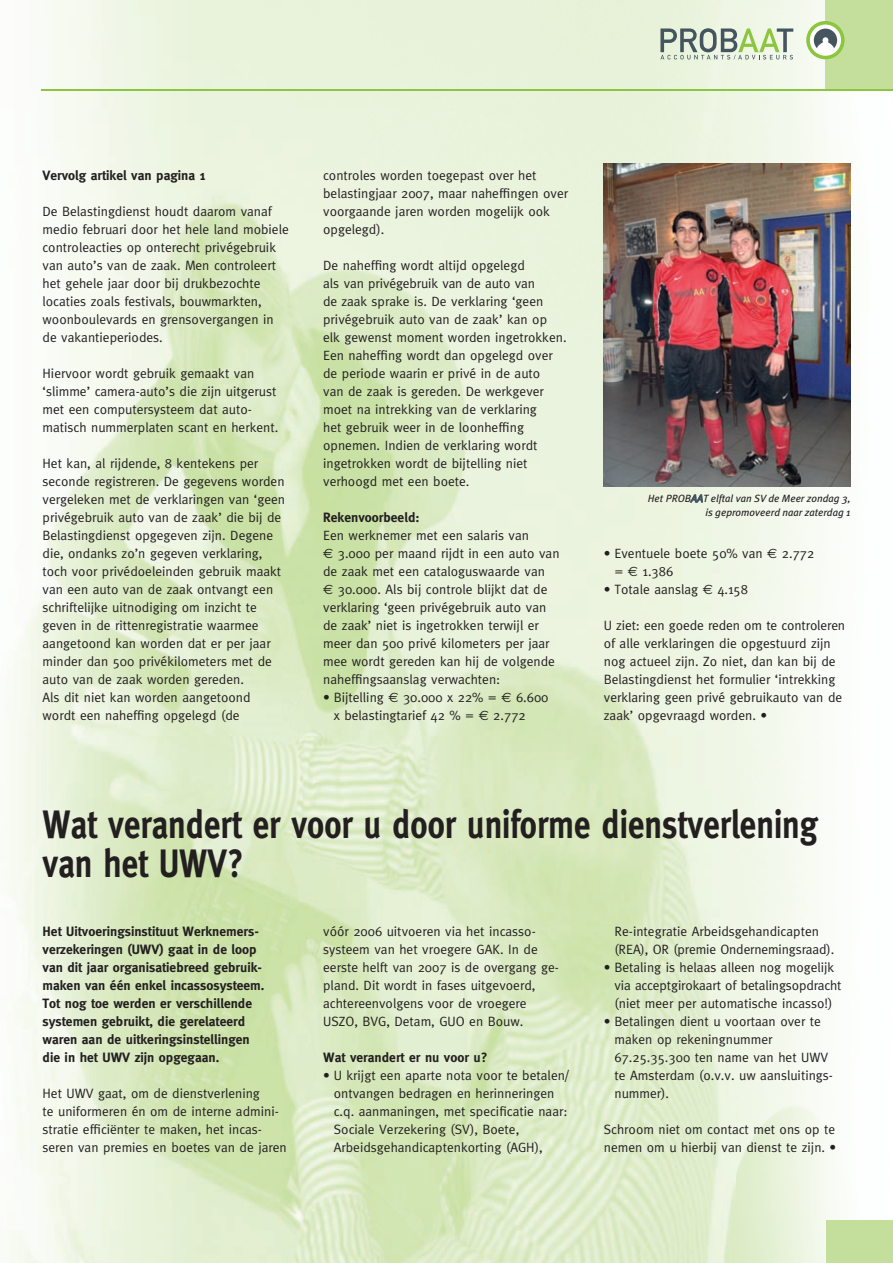
<style>
.page{position:relative;width:893px;height:1263px;background:#fff}
.page>*{position:absolute;margin:0;border:0;box-sizing:border-box;transform-origin:0 0}
.t1{font:700 39.6px/39.6px "Meta";color:#231f20;scale:.83 1}
.t2{font:13.5px/18px "Meta";color:#231f20}
.t3{font:700 13.5px/18px "Meta";color:#231f20}
.t4{font:italic 10.5px/13.5px "Meta Plus";color:#231f20;text-align:right}
.s1{font-family:"Euro Sans"}
.s2{color:#45555f}
</style>
<div class="page">
<img style="left:7px;top:0;width:844px;height:1263px">
<div style="left:825px;top:0;width:68px;height:89px;background:#c4df9b"></div>
<hr style="left:41px;top:89px;width:852px;height:2px;background:#8bc63e">
<svg style="left:660px;top:28px;width:133px;height:31px;background:#b7c6b1"></svg>
<svg style="left:806px;top:21px;width:39px;height:38px"></svg>
<div style="left:826px;top:1220px;width:67px;height:43px;background:#c4df9b"></div>
<img style="left:604px;top:164px;width:246px;height:323px">
<svg style="left:690px;top:495px;width:13px;height:7px"></svg>
<p class="t3" style="left:43px;top:166px;width:165px">Vervolg artikel van pagina 1</p>
<p class="t2" style="left:43px;top:202px;width:248px">De Belastingdienst houdt daarom vanaf medio februari door het hele land mobiele controleacties op onterecht privégebruik van auto’s van de zaak. Men controleert het gehele jaar door bij drukbezochte locaties zoals festivals, bouwmarkten, woonboulevards en grensovergangen in de vakantieperiodes.</p>
<p class="t2" style="left:43px;top:364px;width:237px">Hiervoor wordt gebruik gemaakt van ‘slimme’ camera-auto’s die zijn uitgerust met een computersysteem dat auto&shy;matisch nummerplaten scant en herkent.</p>
<p class="t2" style="left:43px;top:454px;width:244px">Het kan, al rijdende, 8 kentekens per seconde registreren. De gegevens worden vergeleken met de verklaringen van ‘geen privégebruik auto van de zaak’ die bij de Belastingdienst opgegeven zijn. Degene die, ondanks zo’n gegeven verklaring, toch voor privédoeleinden gebruik maakt van een auto van de zaak ontvangt een schriftelijke uitnodiging om inzicht te geven in de rittenregistratie waarmee aangetoond kan worden dat er per jaar minder dan 500 privékilometers met de auto van de zaak worden gereden.<br>Als dit niet kan worden aangetoond wordt een naheffing opgelegd (de</p>
<p class="t2" style="left:323px;top:166px;width:246px">controles worden toegepast over het belastingjaar 2007, maar naheffingen over voorgaande jaren worden mogelijk ook opgelegd).</p>
<p class="t2" style="left:323px;top:256px;width:245px">De naheffing wordt altijd opgelegd<br>als van privégebruik van de auto van<br>de zaak sprake is. De verklaring ‘geen privégebruik auto van de zaak’ kan op elk gewenst moment worden ingetrokken.<br>Een naheffing wordt dan opgelegd over de periode waarin er privé in de auto<br>van de zaak is gereden. De werkgever moet na intrekking van de verklaring<br>het gebruik weer in de loonheffing opnemen. Indien de verklaring wordt ingetrokken wordt de bijtelling niet verhoogd met een boete.</p>
<p class="t3" style="left:323px;top:508px;width:98px">Rekenvoorbeeld:</p>
<p class="t2" style="left:323px;top:526px;width:238px">Een werknemer met een salaris van<br><span class="s1">€</span> 3.000 per maand rijdt in een auto van de zaak met een cataloguswaarde van<br><span class="s1">€</span> 30.000. Als bij controle blijkt dat de verklaring ‘geen privégebruik auto van de zaak’ niet is ingetrokken terwijl er meer dan 500 privé kilometers per jaar mee wordt gereden kan hij de volgende naheffingsaanslag verwachten:</p>
<p class="t2" style="left:334px;top:688px;width:216px;text-indent:-11px">• Bijtelling <span class="s1">€</span> 30.000 x 22% = <span class="s1">€</span> 6.600 x belastingtarief 42 % = <span class="s1">€</span> 2.772</p>
<p class="t4" style="left:648px;top:492px;width:204px">Het PROB<span class="s2">AA</span>T elftal van SV de Meer zondag 3, is gepromoveerd naar zaterdag 1</p>
<p class="t2" style="left:614px;top:544px;width:201px;text-indent:-11px">• Eventuele boete 50% van <span class="s1">€</span> 2.772 = <span class="s1">€</span> 1.386</p>
<p class="t2" style="left:604px;top:580px;width:146px">• Totale aanslag <span class="s1">€</span> 4.158</p>
<p class="t2" style="left:604px;top:616px;width:243px">U ziet: een goede reden om te controleren of alle verklaringen die opgestuurd zijn nog actueel zijn. Zo niet, dan kan bij de Belastingdienst het formulier ‘intrekking verklaring geen privé gebruikauto van de zaak’ opgevraagd worden. •</p>
<h1 class="t1" style="left:43px;top:804px;width:936px">Wat verandert er voor u door uniforme dienstverlening van het UWV?</h1>
<p class="t3" style="left:43px;top:922px;width:223px">Het Uitvoeringsinstituut Werknemers&shy;verzekeringen (UWV) gaat in de loop van dit jaar organisatiebreed gebruik&shy;maken van één enkel incassosysteem.<br>Tot nog toe werden er verschillende systemen gebruikt, die gerelateerd waren aan de uitkeringsinstellingen die in het UWV zijn opgegaan.</p>
<p class="t2" style="left:43px;top:1084px;width:246px">Het UWV gaat, om de dienstverlening<br>te uniformeren én om de interne admini&shy;stratie efficiënter te maken, het incas&shy;seren van premies en boetes van de jaren</p>
<p class="t2" style="left:323px;top:922px;width:237px">vóór 2006 uitvoeren via het incasso&shy;systeem van het vroegere GAK. In de eerste helft van 2007 is de overgang ge&shy;pland. Dit wordt in fases uitgevoerd, achtereenvolgens voor de vroegere USZO, BVG, Detam, GUO en Bouw.</p>
<p class="t3" style="left:323px;top:1048px;width:166px">Wat verandert er nu voor u?</p>
<p class="t2" style="left:334px;top:1066px;width:236px;text-indent:-11px">• U krijgt een aparte nota voor te betalen/ ontvangen bedragen en herinneringen c.q. aanmaningen, met specificatie naar:<br>Sociale Verzekering (SV), Boete, Arbeidsgehandicaptenkorting (AGH),</p>
<p class="t2" style="left:614px;top:922px;width:221px">Re-integratie Arbeidsgehandicapten (REA), OR (premie Ondernemingsraad).</p>
<p class="t2" style="left:614px;top:958px;width:229px;text-indent:-11px">• Betaling is helaas alleen nog mogelijk via acceptgirokaart of betalingsopdracht (niet meer per automatische incasso!)</p>
<p class="t2" style="left:614px;top:1012px;width:220px;text-indent:-11px">• Betalingen dient u voortaan over te maken op rekeningnummer<br>67.25.35.300 ten name van het UWV te Amsterdam (o.v.v. uw aansluitings&shy;nummer).</p>
<p class="t2" style="left:604px;top:1120px;width:234px">Schroom niet om contact met ons op te nemen om u hierbij van dienst te zijn. •</p>
</div>
